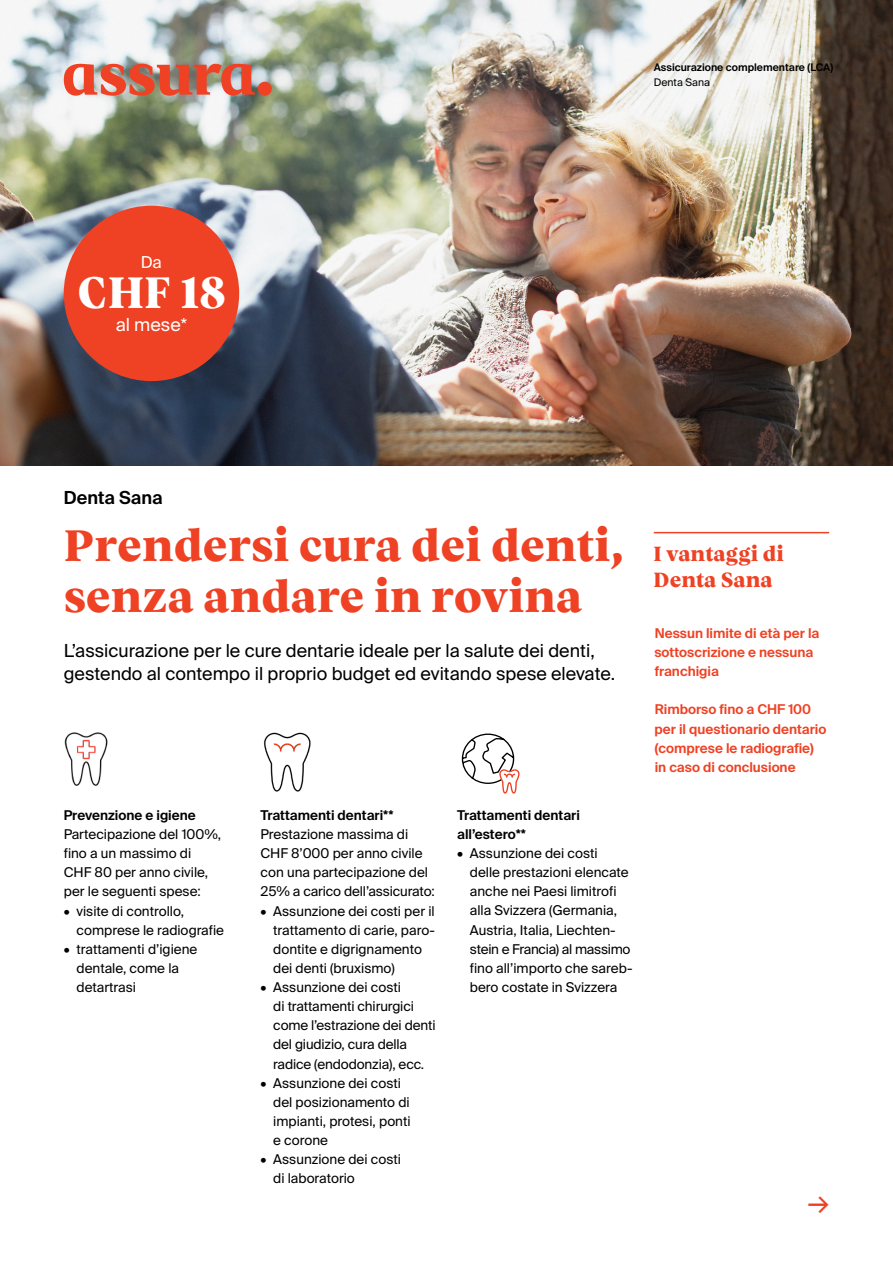
<style>
.page{position:relative;width:893px;height:1263px;background:#fff}
.page>*{position:absolute;margin:0;border:0;box-sizing:border-box;transform-origin:0 0}
.t1{font:800 45px/51px "Vesterbro";color:#ef4123}
.t2{font:800 45px "Vesterbro";color:#fff}
.t3{font:27px "Suisse Intl";color:#ef4123}
.t4{font:800 21px/25.5px "Vesterbro";color:#ef4123}
.t5{font:18px/23.4px "Suisse Intl";color:#000}
.t6{font:600 18px "Suisse Intl";color:#000}
.t7{font:18px "Suisse Intl";color:#fff}
.t8{font:16.5px "Suisse Intl";color:#fff}
.t9{font:13.5px/19.2px "Suisse Intl";color:#000}
.t10{font:600 13.5px/19.2px "Suisse Intl";color:#ef4123}
.t11{font:600 13.5px/19.2px "Suisse Intl";color:#000}
.t12{font:600 10.5px "Suisse Intl";color:#000}
.t13{font:10.5px "Suisse Intl";color:#000}
</style>
<div class="page">
<img style="left:64px;top:732px;width:44px;height:54px">
<img style="left:264px;top:732px;width:47px;height:60px">
<svg style="left:462px;top:733px;width:58px;height:60px"></svg>
<hr style="left:654px;top:532px;width:175px;height:1px;background:#ef4123">
<img style="left:0;top:0;width:893px;height:466px">
<div style="left:64px;top:206px;width:175px;height:175px;background:#ef4123;border-radius:50%"></div>
<img style="left:64px;top:64px;width:208px;height:32px">
<p class="t12" style="left:654px;top:62px;width:181px">Assicurazione complementare (LCA)</p>
<p class="t13" style="left:654px;top:76px;width:58px">Denta Sana</p>
<p class="t8" style="left:141px;top:253px;width:23px">Da</p>
<h1 class="t2" style="left:77px;top:259px;width:150px">CHF 18</h1>
<h3 class="t7" style="left:116px;top:314px;width:73px">al mese*</h3>
<h3 class="t6" style="left:64px;top:487px;width:100px">Denta Sana</h3>
<h1 class="t1" style="left:64px;top:518px;width:562px">Prendersi cura dei denti, senza andare in rovina</h1>
<h3 class="t5" style="left:64px;top:639px;width:553px">L’assicurazione per le cure dentarie ideale per la salute dei denti, gestendo al contempo il proprio budget ed evitando spese elevate.</h3>
<p class="t11" style="left:64px;top:806px;width:133px">Prevenzione e igiene</p>
<p class="t9" style="left:64px;top:825px;width:159px">Partecipazione del 100%, fino a un massimo di<br>CHF 80 per anno civile, per le seguenti spese:</p>
<p class="t9" style="left:77px;top:901px;width:149px;text-indent:-13px">• visite di controllo, comprese le radiografie</p>
<p class="t9" style="left:77px;top:939px;width:122px;text-indent:-13px">• trattamenti d’igiene dentale, come la detartrasi</p>
<p class="t11" style="left:260px;top:805px;width:135px">Trattamenti dentari**</p>
<p class="t9" style="left:260px;top:825px;width:176px">Prestazione massima di<br>CHF 8’000 per anno civile con una partecipazione del<br>25% a carico dell’assicurato:</p>
<p class="t9" style="left:273px;top:901px;width:163px;text-indent:-13px">• Assunzione dei costi per il trattamento di carie, paro&shy;dontite e digrignamento dei denti (bruxismo)</p>
<p class="t9" style="left:273px;top:978px;width:164px;text-indent:-13px">• Assunzione dei costi<br>di trattamenti chirurgici come l’estrazione dei denti del giudizio, cura della radice (endodonzia), ecc.</p>
<p class="t9" style="left:273px;top:1073px;width:139px;text-indent:-13px">• Assunzione dei costi del posizionamento di impianti, protesi, ponti e corone</p>
<p class="t9" style="left:273px;top:1150px;width:129px;text-indent:-13px">• Assunzione dei costi di laboratorio</p>
<p class="t11" style="left:457px;top:805px;width:124px">Trattamenti dentari all’estero**</p>
<p class="t9" style="left:470px;top:844px;width:164px;text-indent:-13px">• Assunzione dei costi<br>delle prestazioni elencate anche nei Paesi limitrofi alla Svizzera (Germania,<br>Austria, Italia, Liechten&shy;stein e Francia) al massimo fino all’importo che sareb&shy;bero costate in Svizzera</p>
<h3 class="t4" style="left:654px;top:540px;width:132px">I vantaggi di<br>Denta Sana</h3>
<p class="t10" style="left:654px;top:624px;width:167px">Nessun limite di età per la sottoscrizione e nessuna franchigia</p>
<p class="t10" style="left:654px;top:700px;width:173px">Rimborso fino a CHF 100 per il questionario dentario (comprese le radiografie) in caso di conclusione</p>
<h2 class="t3" style="left:808px;top:1187px;width:23px">→</h2>
</div>
